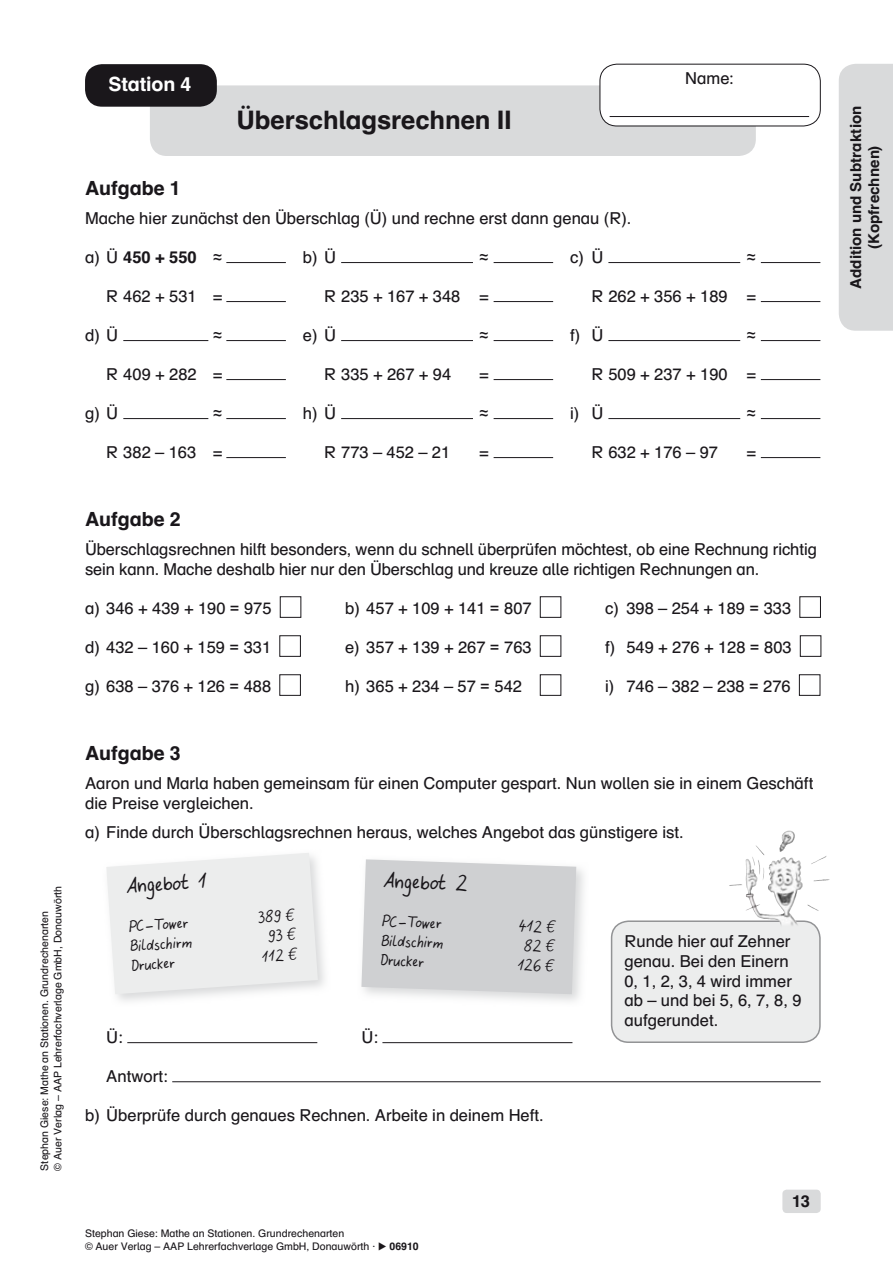
<style>
.page{position:relative;width:893px;height:1263px;background:#fff}
.page>*{position:absolute;margin:0;border:0;box-sizing:border-box;transform-origin:0 0}
.t1{font:700 25.5px "Auer Schulbuch";color:#1a171b}
.t2{font:22.5px "TERRA2";color:#1a171b}
.t3{font:700 19.5px "Auer Schulbuch";color:#1a171b}
.t4{font:700 19.5px "Auer Schulbuch";letter-spacing:-.005em;color:#fff}
.t5{font:16.5px/19.5px "Auer Schulbuch";color:#1a171b}
.t6{font:16.5px "TERRA2";color:#1a171b}
.t7{font:700 16.5px "Auer Schulbuch";color:#1a171b}
.t8{font:16.5px "Arial Unicode MS";color:#1a171b}
.t9{font:700 15px/18px "Auer Schulbuch";color:#1a171b;text-align:center}
.t10{font:10.5px/13.5px "Auer Schulbuch";color:#1a171b}
.t11{font:700 10.5px "Auer Schulbuch";color:#1a171b}
.s1{font-weight:400}
.s2{font-family:"Arial Unicode MS"}
.s3{font-family:"Linotype Euro Font Tto Z"}
</style>
<div class="page">
<div style="left:782px;top:1189px;width:39px;height:24px;background:#d9dadb;border-radius:4px"></div>
<div style="left:839px;top:64px;width:54px;height:267px;background:#d9dadb"></div>
<hr style="left:172px;top:1081px;width:649px;height:1px;background:#1a171b">
<hr style="left:123px;top:340px;width:85px;height:1px;background:#1a171b">
<hr style="left:123px;top:418px;width:85px;height:1px;background:#1a171b">
<hr style="left:226px;top:262px;width:60px;height:1px;background:#1a171b">
<hr style="left:226px;top:301px;width:60px;height:1px;background:#1a171b">
<hr style="left:226px;top:340px;width:60px;height:1px;background:#1a171b">
<hr style="left:226px;top:379px;width:60px;height:1px;background:#1a171b">
<hr style="left:226px;top:418px;width:60px;height:1px;background:#1a171b">
<hr style="left:226px;top:457px;width:60px;height:1px;background:#1a171b">
<hr style="left:341px;top:262px;width:132px;height:1px;background:#1a171b">
<hr style="left:341px;top:340px;width:132px;height:1px;background:#1a171b">
<hr style="left:341px;top:418px;width:132px;height:1px;background:#1a171b">
<hr style="left:494px;top:262px;width:59px;height:1px;background:#1a171b">
<hr style="left:494px;top:301px;width:59px;height:1px;background:#1a171b">
<hr style="left:494px;top:340px;width:59px;height:1px;background:#1a171b">
<hr style="left:494px;top:379px;width:59px;height:1px;background:#1a171b">
<hr style="left:494px;top:418px;width:59px;height:1px;background:#1a171b">
<hr style="left:494px;top:457px;width:59px;height:1px;background:#1a171b">
<hr style="left:608px;top:262px;width:132px;height:1px;background:#1a171b">
<hr style="left:608px;top:340px;width:132px;height:1px;background:#1a171b">
<hr style="left:608px;top:418px;width:132px;height:1px;background:#1a171b">
<hr style="left:761px;top:262px;width:59px;height:1px;background:#1a171b">
<hr style="left:761px;top:301px;width:59px;height:1px;background:#1a171b">
<hr style="left:761px;top:340px;width:59px;height:1px;background:#1a171b">
<hr style="left:761px;top:379px;width:59px;height:1px;background:#1a171b">
<hr style="left:761px;top:418px;width:59px;height:1px;background:#1a171b">
<hr style="left:761px;top:457px;width:59px;height:1px;background:#1a171b">
<div style="left:280px;top:596px;width:21px;height:22px;border:1px solid #1a171b"></div>
<div style="left:279px;top:635px;width:22px;height:22px;border:1px solid #1a171b"></div>
<div style="left:279px;top:674px;width:22px;height:22px;border:1px solid #1a171b"></div>
<div style="left:540px;top:596px;width:21px;height:22px;border:1px solid #1a171b"></div>
<div style="left:540px;top:635px;width:21px;height:22px;border:1px solid #1a171b"></div>
<div style="left:540px;top:674px;width:21px;height:22px;border:1px solid #1a171b"></div>
<div style="left:799px;top:596px;width:22px;height:22px;border:1px solid #1a171b"></div>
<div style="left:800px;top:635px;width:21px;height:22px;border:1px solid #1a171b"></div>
<div style="left:799px;top:674px;width:21px;height:22px;border:1px solid #1a171b"></div>
<svg style="left:116px;top:888px;width:209px;height:113px"></svg>
<svg style="left:372px;top:867px;width:212px;height:135px;fill:#f2f3f3"></svg>
<hr style="left:127px;top:1042px;width:190px;height:1px;background:#1a171b">
<hr style="left:382px;top:1042px;width:190px;height:1px;background:#1a171b">
<div style="left:150px;top:85px;width:606px;height:71px;background:#d9dadb;border-radius:17px"></div>
<div style="left:600px;top:64px;width:220px;height:62px;background:#fff;border-radius:17px"></div>
<hr style="left:610px;top:116px;width:199px;height:1px;background:#1a171b">
<div style="left:600px;top:64px;width:221px;height:62px;border:1px solid #1a171b;border-radius:17px"></div>
<div style="left:85px;top:64px;width:132px;height:43px;background:#1a171b;border-radius:17px"></div>
<div style="left:612px;top:921px;width:208px;height:121px;background:#eceded;border-radius:17px"></div>
<div style="left:611px;top:920px;width:210px;height:123px;border:2px solid #929395;border-radius:17px"></div>
<img style="left:779px;top:831px;width:16px;height:21px">
<svg style="left:106px;top:853px;width:212px;height:141px;background:#eceded"></svg>
<svg style="left:361px;top:859px;width:215px;height:135px;background:#d1d2d4"></svg>
<p class="t4" style="left:108px;top:72px;width:85px">Station 4</p>
<h1 class="t1" style="left:236px;top:103px;width:277px">Überschlagsrechnen II</h1>
<p class="t5" style="left:685px;top:68px;width:50px">Name:</p>
<p class="t3" style="left:85px;top:175px;width:97px">Aufgabe 1</p>
<p class="t5" style="left:85px;top:208px;width:548px">Mache hier zunächst den Überschlag (Ü) und rechne erst dann genau (R).</p>
<p class="t7" style="left:85px;top:246px;width:113px"><span class="s1">a) Ü</span> 450 + 550</p>
<p class="t5" style="left:106px;top:286px;width:92px">R 462 + 531</p>
<p class="t5" style="left:85px;top:325px;width:35px">d) Ü</p>
<p class="t5" style="left:106px;top:364px;width:92px">R 409 + 282</p>
<p class="t5" style="left:85px;top:403px;width:35px">g) Ü</p>
<p class="t5" style="left:106px;top:442px;width:91px">R 382 – 163</p>
<p class="t5" style="left:303px;top:247px;width:35px">b) Ü</p>
<p class="t5" style="left:570px;top:247px;width:35px">c) Ü</p>
<p class="t8" style="left:213px;top:245px;width:11px">≈</p>
<p class="t5" style="left:213px;top:286px;width:11px">=</p>
<p class="t8" style="left:213px;top:323px;width:11px">≈</p>
<p class="t5" style="left:213px;top:364px;width:11px">=</p>
<p class="t8" style="left:213px;top:401px;width:11px">≈</p>
<p class="t5" style="left:213px;top:442px;width:11px">=</p>
<p class="t8" style="left:479px;top:245px;width:11px">≈</p>
<p class="t5" style="left:479px;top:286px;width:11px">=</p>
<p class="t8" style="left:479px;top:323px;width:11px">≈</p>
<p class="t5" style="left:479px;top:364px;width:11px">=</p>
<p class="t8" style="left:479px;top:401px;width:11px">≈</p>
<p class="t5" style="left:479px;top:442px;width:11px">=</p>
<p class="t5" style="left:324px;top:286px;width:138px">R 235 + 167 + 348</p>
<p class="t5" style="left:591px;top:286px;width:138px">R 262 + 356 + 189</p>
<p class="t5" style="left:591px;top:325px;width:13px">Ü</p>
<p class="t5" style="left:591px;top:364px;width:138px">R 509 + 237 + 190</p>
<p class="t5" style="left:591px;top:403px;width:13px">Ü</p>
<p class="t5" style="left:591px;top:442px;width:128px">R 632 + 176 – 97</p>
<p class="t5" style="left:303px;top:325px;width:35px">e) Ü</p>
<p class="t5" style="left:570px;top:325px;width:12px">f)</p>
<p class="t5" style="left:324px;top:364px;width:129px">R 335 + 267 + 94</p>
<p class="t5" style="left:303px;top:403px;width:35px">h) Ü</p>
<p class="t5" style="left:570px;top:403px;width:11px">i)</p>
<p class="t5" style="left:324px;top:442px;width:128px">R 773 – 452 – 21</p>
<p class="t8" style="left:746px;top:245px;width:11px">≈</p>
<p class="t5" style="left:746px;top:286px;width:11px">=</p>
<p class="t8" style="left:746px;top:323px;width:11px">≈</p>
<p class="t5" style="left:746px;top:364px;width:11px">=</p>
<p class="t8" style="left:746px;top:401px;width:11px">≈</p>
<p class="t5" style="left:746px;top:442px;width:11px">=</p>
<p class="t10" style="left:37px;top:1170px;width:286px;rotate:-90deg">Stephan Giese: Mathe an Stationen. Grundrechenarten<br>© Auer Verlag – AAP Lehrerfachverlage GmbH, Donauwörth</p>
<p class="t3" style="left:85px;top:507px;width:97px">Aufgabe 2</p>
<p class="t5" style="left:85px;top:539px;width:733px">Überschlagsrechnen hilft besonders, wenn du schnell überprüfen möchtest, ob eine Rechnung richtig sein kann. Mache deshalb hier nur den Überschlag und kreuze alle richtigen Rechnungen an.</p>
<p class="t5" style="left:85px;top:598px;width:188px">a) 346 + 439 + 190 <span class="s2">=</span> 975</p>
<p class="t5" style="left:85px;top:637px;width:188px">d) 432 – 160 + 159 <span class="s2">=</span> 331</p>
<p class="t5" style="left:85px;top:676px;width:188px">g) 638 – 376 + 126 <span class="s2">=</span> 488</p>
<p class="t5" style="left:345px;top:598px;width:188px">b) 457 + 109 + 141 <span class="s2">=</span> 807</p>
<p class="t5" style="left:345px;top:637px;width:188px">e) 357 + 139 + 267 <span class="s2">=</span> 763</p>
<p class="t5" style="left:345px;top:676px;width:178px">h) 365 + 234 – 57 <span class="s2">=</span> 542</p>
<p class="t5" style="left:605px;top:598px;width:188px">c) 398 – 254 + 189 <span class="s2">=</span> 333</p>
<p class="t5" style="left:605px;top:637px;width:188px">f) 549 + 276 + 128 <span class="s2">=</span> 803</p>
<p class="t5" style="left:605px;top:676px;width:187px">i) 746 – 382 – 238 <span class="s2">=</span> 276</p>
<p class="t3" style="left:85px;top:741px;width:97px">Aufgabe 3</p>
<p class="t5" style="left:85px;top:773px;width:730px">Aaron und Marla haben gemeinsam für einen Computer gespart. Nun wollen sie in einem Geschäft die Preise vergleichen.</p>
<p class="t5" style="left:85px;top:822px;width:600px">a) Finde durch Überschlagsrechnen heraus, welches Angebot das günstigere ist.</p>
<h2 class="t2" style="left:125px;top:872px;width:83px;rotate:-4deg">Angebot 1</h2>
<p class="t6" style="left:128px;top:916px;width:61px;rotate:-4deg">PC-Tower</p>
<h2 class="t2" style="left:384px;top:866px;width:86px;rotate:2deg">Angebot 2</h2>
<p class="t6" style="left:383px;top:911px;width:61px;rotate:2deg">PC-Tower</p>
<p class="t6" style="left:520px;top:916px;width:38px;rotate:2deg">412 <span class="s3">L</span></p>
<p class="t6" style="left:382px;top:930px;width:64px;rotate:2deg">Bildschirm</p>
<p class="t6" style="left:381px;top:950px;width:45px;rotate:2deg">Drucker</p>
<p class="t6" style="left:518px;top:955px;width:38px;rotate:2deg">126 <span class="s3">L</span></p>
<p class="t6" style="left:257px;top:907px;width:38px;rotate:-4deg">389 <span class="s3">L</span></p>
<p class="t5" style="left:624px;top:931px;width:179px">Runde hier auf Zehner genau. Bei den Einern<br>0, 1, 2, 3, 4 wird immer ab – und bei 5, 6, 7, 8, 9 aufgerundet.</p>
<p class="t6" style="left:130px;top:936px;width:64px;rotate:-4deg">Bildschirm</p>
<p class="t6" style="left:131px;top:955px;width:45px;rotate:-4deg">Drucker</p>
<p class="t6" style="left:262px;top:946px;width:36px;rotate:-4deg">112 <span class="s3">L</span></p>
<p class="t5" style="left:106px;top:1027px;width:18px">Ü:</p>
<p class="t5" style="left:361px;top:1027px;width:18px">Ü:</p>
<p class="t5" style="left:106px;top:1066px;width:63px">Antwort:</p>
<p class="t5" style="left:85px;top:1105px;width:460px">b) Überprüfe durch genaues Rechnen. Arbeite in deinem Heft.</p>
<p class="t10" style="left:85px;top:1226px;width:292px">Stephan Giese: Mathe an Stationen. Grundrechenarten<br>© Auer Verlag – AAP Lehrerfachverlage GmbH, Donauwörth ±</p>
<p class="t11" style="left:390px;top:1240px;width:31px">06910</p>
<p class="t7" style="left:792px;top:1191px;width:19px">13</p>
<p class="t9" style="left:846px;top:289px;width:185px;rotate:-90deg">Addition und Subtraktion (Kopfrechnen)</p>
</div>
